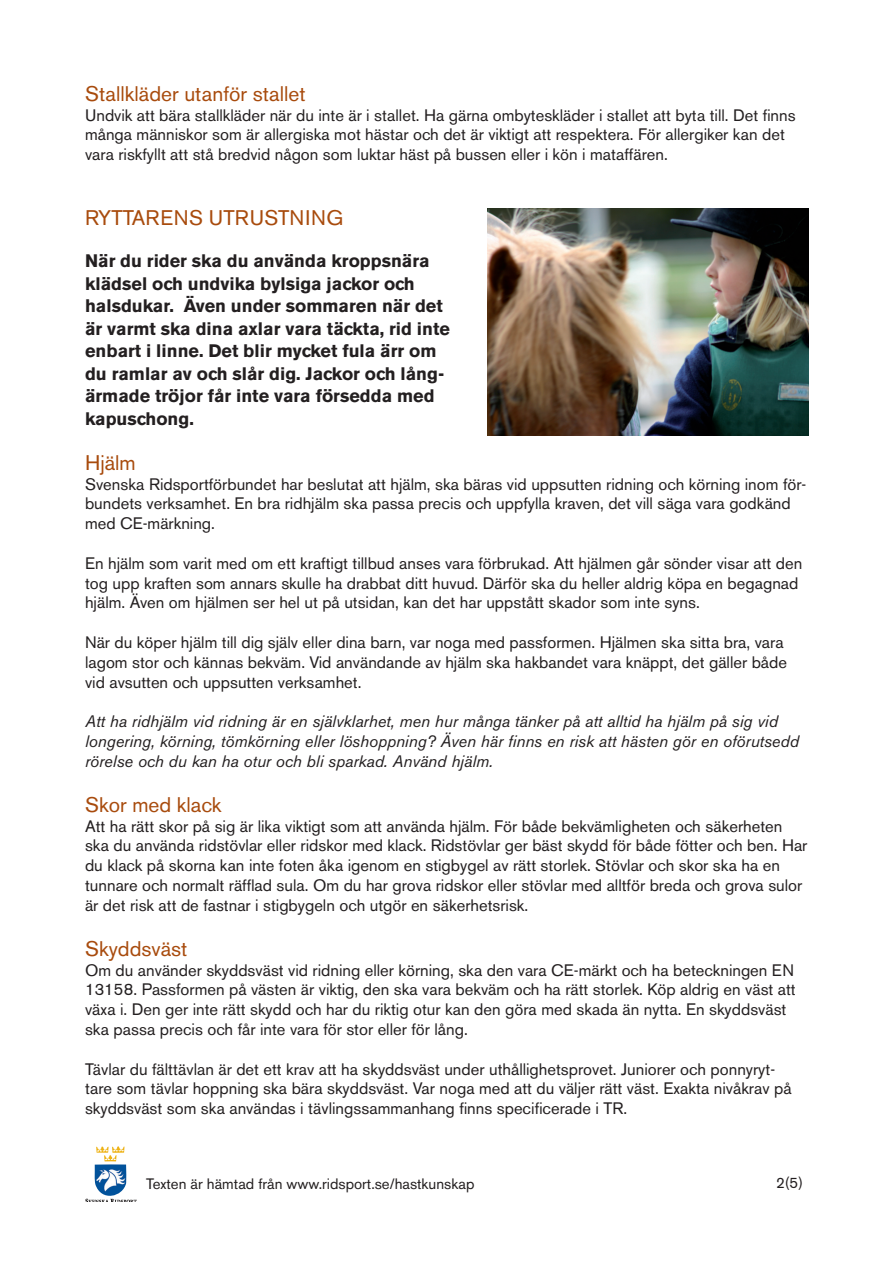
<style>
.page{position:relative;width:893px;height:1263px;background:#fff}
.page>*{position:absolute;margin:0;border:0;box-sizing:border-box;transform-origin:0 0}
.t1{font:21px "Akzidenz Grotesk BE";color:#a84b0d}
.t2{font:700 18px/22.5px "Akzidenz Grotesk BE";color:#231f20}
.t3{font:16.5px/19.8px "Akzidenz Grotesk BE";color:#231f20}
.t4{font:italic 16.5px/19.8px "Akzidenz Grotesk BE";color:#231f20}
.t5{font:15px "Akzidenz Grotesk BE";color:#231f20}
</style>
<div class="page">
<img style="left:94px;top:1146px;width:33px;height:50px">
<img style="left:85px;top:1198px;width:52px;height:3px">
<img style="left:488px;top:208px;width:320px;height:227px">
<p class="t1" style="left:85px;top:86px;width:222px">Stallkläder utanför stallet</p>
<p class="t3" style="left:85px;top:107px;width:712px">Undvik att bära stallkläder när du inte är i stallet. Ha gärna ombyteskläder i stallet att byta till. Det finns många människor som är allergiska mot hästar och det är viktigt att respektera. För allergiker kan det vara riskfyllt att stå bredvid någon som luktar häst på bussen eller i kön i mataffären.</p>
<p class="t1" style="left:85px;top:210px;width:260px">RYTTARENS UTRUSTNING</p>
<p class="t2" style="left:85px;top:251px;width:366px">När du rider ska du använda kroppsnära klädsel och undvika bylsiga jackor och halsdukar. Även under sommaren när det är varmt ska dina axlar vara täckta, rid inte enbart i linne. Det blir mycket fula ärr om du ramlar av och slår dig. Jackor och lång&shy;ärmade tröjor får inte vara försedda med kapuschong.</p>
<p class="t1" style="left:85px;top:455px;width:52px">Hjälm</p>
<p class="t3" style="left:85px;top:476px;width:723px">Svenska Ridsportförbundet har beslutat att hjälm, ska bäras vid uppsutten ridning och körning inom för&shy;bundets verksamhet. En bra ridhjälm ska passa precis och uppfylla kraven, det vill säga vara godkänd med CE-märkning.</p>
<p class="t3" style="left:85px;top:555px;width:719px">En hjälm som varit med om ett kraftigt tillbud anses vara förbrukad. Att hjälmen går sönder visar att den tog upp kraften som annars skulle ha drabbat ditt huvud. Därför ska du heller aldrig köpa en begagnad hjälm. Även om hjälmen ser hel ut på utsidan, kan det har uppstått skador som inte syns.</p>
<p class="t3" style="left:85px;top:634px;width:703px">När du köper hjälm till dig själv eller dina barn, var noga med passformen. Hjälmen ska sitta bra, vara lagom stor och kännas bekväm. Vid användande av hjälm ska hakbandet vara knäppt, det gäller både vid avsutten och uppsutten verksamhet.</p>
<p class="t4" style="left:85px;top:713px;width:715px">Att ha ridhjälm vid ridning är en självklarhet, men hur många tänker på att alltid ha hjälm på sig vid longering, körning, tömkörning eller löshoppning? Även här finns en risk att hästen gör en oförutsedd rörelse och du kan ha otur och bli sparkad. Använd hjälm.</p>
<p class="t1" style="left:85px;top:797px;width:138px">Skor med klack</p>
<p class="t3" style="left:85px;top:818px;width:724px">Att ha rätt skor på sig är lika viktigt som att använda hjälm. För både bekvämligheten och säkerheten ska du använda ridstövlar eller ridskor med klack. Ridstövlar ger bäst skydd för både fötter och ben. Har du klack på skorna kan inte foten åka igenom en stigbygel av rätt storlek. Stövlar och skor ska ha en tunnare och normalt räfflad sula. Om du har grova ridskor eller stövlar med alltför breda och grova sulor är det risk att de fastnar i stigbygeln och utgör en säkerhetsrisk.</p>
<p class="t1" style="left:85px;top:941px;width:104px">Skyddsväst</p>
<p class="t3" style="left:85px;top:962px;width:712px">Om du använder skyddsväst vid ridning eller körning, ska den vara CE-märkt och ha beteckningen EN 13158. Passformen på västen är viktig, den ska vara bekväm och ha rätt storlek. Köp aldrig en väst att växa i. Den ger inte rätt skydd och har du riktig otur kan den göra med skada än nytta. En skyddsväst ska passa precis och får inte vara för stor eller för lång.</p>
<p class="t3" style="left:85px;top:1061px;width:708px">Tävlar du fälttävlan är det ett krav att ha skyddsväst under uthållighetsprovet. Juniorer och ponnyryt&shy;tare som tävlar hoppning ska bära skyddsväst. Var noga med att du väljer rätt väst. Exakta nivåkrav på skyddsväst som ska användas i tävlingssammanhang finns specificerade i TR.</p>
<p class="t5" style="left:146px;top:1178px;width:330px">Texten är hämtad från www.ridsport.se/hastkunskap</p>
<p class="t5" style="left:776px;top:1177px;width:28px">2(5)</p>
</div>
